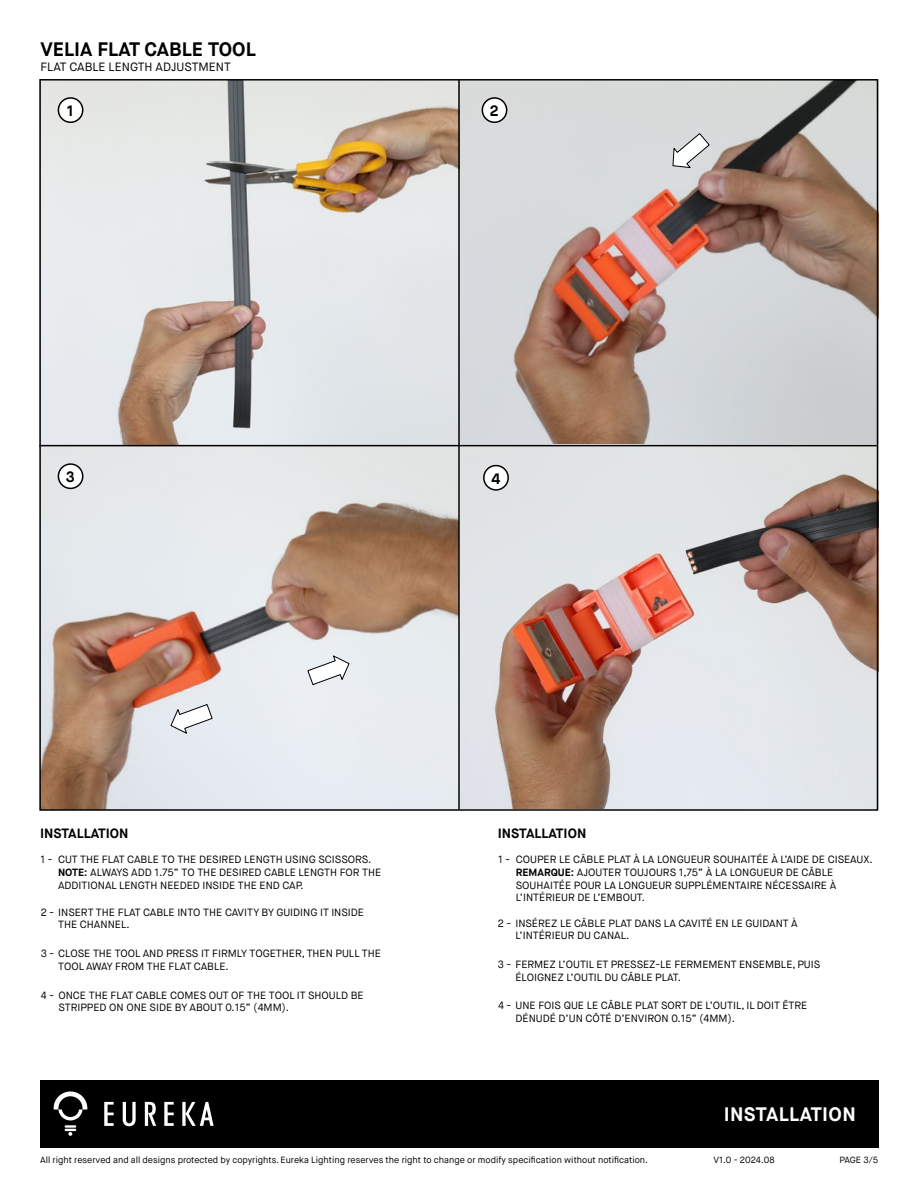
<style>
.page{position:relative;width:918px;height:1188px;background:#fff}
.page>*{position:absolute;margin:0;border:0;box-sizing:border-box;transform-origin:0 0}
.t1{font:700 19.5px "Maison Neue";color:#000}
.t2{font:700 19.5px "Maison Neue";letter-spacing:.02em;color:#fff}
.t3{font:700 15px "Maison Neue";color:#000}
.t4{font:700 13.5px "Maison Neue";color:#000}
.t5{font:12px "Maison Neue";color:#000}
.t6{font:10.5px/12.6px "Maison Neue";color:#000}
.t7{font:9px "Maison Neue";color:#000}
.s1{font-weight:700}
</style>
<div class="page">
<img style="left:42px;top:82px;width:416px;height:363px">
<img style="left:460px;top:82px;width:415px;height:726px">
<img style="left:42px;top:446px;width:416px;height:362px">
<svg style="left:672px;top:133px;width:38px;height:36px"></svg>
<svg style="left:170px;top:704px;width:43px;height:31px"></svg>
<svg style="left:307px;top:654px;width:43px;height:32px"></svg>
<div style="left:40px;top:1080px;width:838px;height:68px;background:#000"></div>
<svg style="left:104px;top:1102px;width:10px;height:24px"></svg>
<svg style="left:164px;top:1102px;width:10px;height:24px"></svg>
<svg style="left:145px;top:1102px;width:11px;height:24px"></svg>
<svg style="left:123px;top:1102px;width:13px;height:24px"></svg>
<svg style="left:182px;top:1102px;width:32px;height:24px"></svg>
<svg style="left:54px;top:1091px;width:33px;height:45px"></svg>
<hr style="left:39px;top:445px;width:838px;height:1px;background:#000">
<div style="left:482px;top:98px;width:25px;height:24px;background:#fff;border-radius:12px"></div>
<div style="left:482px;top:97px;width:25px;height:26px;border:2px solid #000;border-radius:12px"></div>
<div style="left:58px;top:98px;width:25px;height:24px;background:#fff;border-radius:12px"></div>
<div style="left:58px;top:97px;width:25px;height:26px;border:2px solid #000;border-radius:12px"></div>
<div style="left:58px;top:464px;width:25px;height:24px;background:#fff;border-radius:12px"></div>
<div style="left:58px;top:463px;width:25px;height:26px;border:2px solid #000;border-radius:12px"></div>
<hr style="left:458px;top:80px;width:2px;height:729px;background:#000">
<div style="left:484px;top:466px;width:24px;height:24px;background:#fff;border-radius:12px"></div>
<div style="left:483px;top:465px;width:26px;height:26px;border:2px solid #000;border-radius:12px"></div>
<h1 class="t1" style="left:40px;top:36px;width:217px">VELIA FLAT CABLE TOOL</h1>
<p class="t5" style="left:40px;top:60px;width:192px">FLAT CABLE LENGTH ADJUSTMENT</p>
<h2 class="t3" style="left:67px;top:101px;width:9px">1</h2>
<h2 class="t3" style="left:490px;top:101px;width:10px">2</h2>
<h2 class="t3" style="left:66px;top:467px;width:10px">3</h2>
<h2 class="t3" style="left:491px;top:469px;width:10px">4</h2>
<p class="t4" style="left:40px;top:824px;width:90px">INSTALLATION</p>
<p class="t4" style="left:498px;top:824px;width:90px">INSTALLATION</p>
<p class="t6" style="left:58px;top:854px;width:325px;text-indent:-18px">1 - CUT THE FLAT CABLE TO THE DESIRED LENGTH USING SCISSORS.<br><span class="s1">NOTE:</span> ALWAYS ADD 1.75” TO THE DESIRED CABLE LENGTH FOR THE<br>ADDITIONAL LENGTH NEEDED INSIDE THE END CAP.</p>
<p class="t6" style="left:516px;top:854px;width:359px;text-indent:-18px">1 - COUPER LE CÂBLE PLAT À LA LONGUEUR SOUHAITÉE À L’AIDE DE CISEAUX.<br><span class="s1">REMARQUE:</span> AJOUTER TOUJOURS 1,75” À LA LONGUEUR DE CÂBLE SOUHAITÉE POUR LA LONGUEUR SUPPLÉMENTAIRE NÉCESSAIRE À L’INTÉRIEUR DE L’EMBOUT.</p>
<p class="t6" style="left:58px;top:906px;width:307px;text-indent:-18px">2 - INSERT THE FLAT CABLE INTO THE CAVITY BY GUIDING IT INSIDE<br>THE CHANNEL.</p>
<p class="t6" style="left:58px;top:947px;width:324px;text-indent:-18px">3 - CLOSE THE TOOL AND PRESS IT FIRMLY TOGETHER, THEN PULL THE<br>TOOL AWAY FROM THE FLAT CABLE.</p>
<p class="t6" style="left:58px;top:989px;width:307px;text-indent:-18px">4 - ONCE THE FLAT CABLE COMES OUT OF THE TOOL IT SHOULD BE<br>STRIPPED ON ONE SIDE BY ABOUT 0.15” (4MM).</p>
<p class="t6" style="left:515px;top:917px;width:284px;text-indent:-18px">2 - INSÉREZ LE CÂBLE PLAT DANS LA CAVITÉ EN LE GUIDANT À<br>L’INTÉRIEUR DU CANAL.</p>
<p class="t6" style="left:515px;top:958px;width:306px;text-indent:-18px">3 - FERMEZ L’OUTIL ET PRESSEZ-LE FERMEMENT ENSEMBLE, PUIS<br>ÉLOIGNEZ L’OUTIL DU CÂBLE PLAT.</p>
<p class="t6" style="left:516px;top:999px;width:293px;text-indent:-18px">4 - UNE FOIS QUE LE CÂBLE PLAT SORT DE L’OUTIL, IL DOIT ÊTRE<br>DÉNUDÉ D’UN CÔTÉ D’ENVIRON 0.15” (4MM).</p>
<h1 class="t2" style="left:724px;top:1102px;width:134px">INSTALLATION</h1>
<p class="t7" style="left:40px;top:1154px;width:609px">All right reserved and all designs protected by copyrights. Eureka Lighting reserves the right to change or modify specification without notification.</p>
<p class="t7" style="left:713px;top:1154px;width:63px">V1.0 - 2024.08</p>
<p class="t7" style="left:839px;top:1154px;width:40px">PAGE 3/5</p>
</div>
